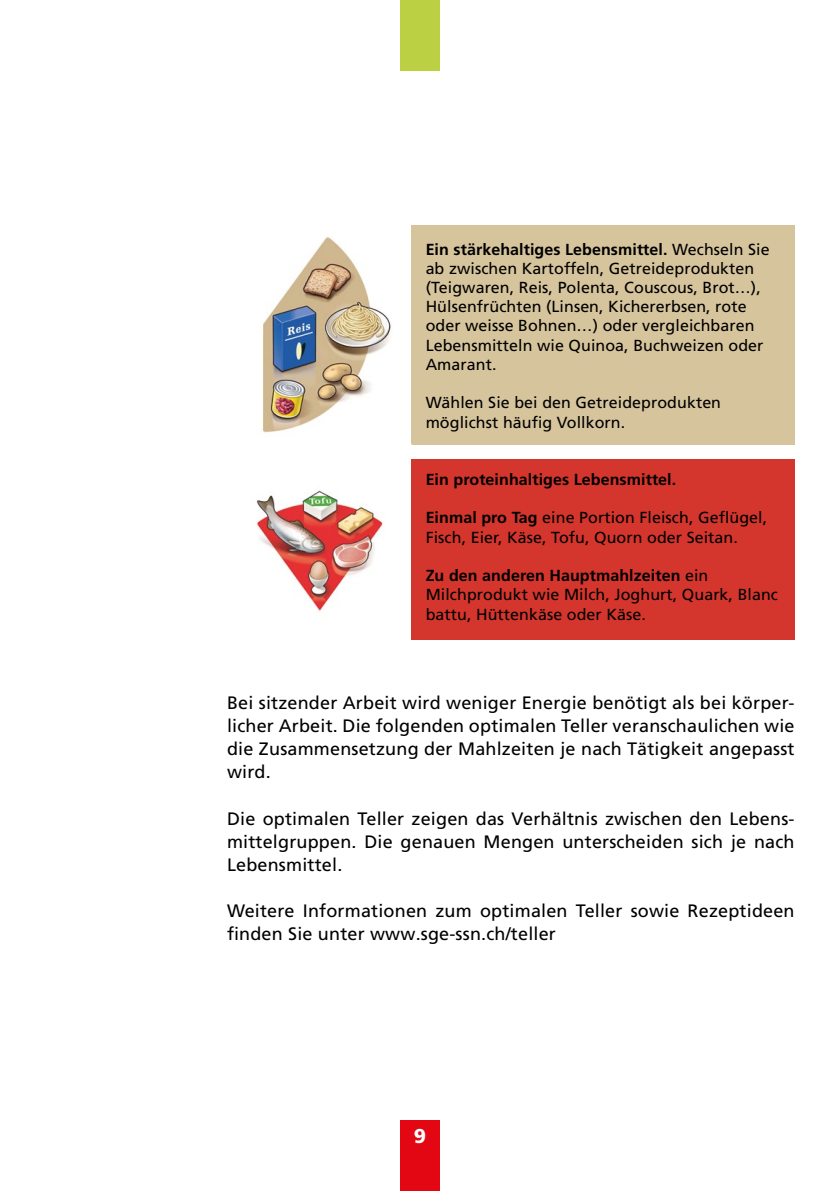
<style>
.page{position:relative;width:840px;height:1191px;background:#fff}
.page>*{position:absolute;margin:0;border:0;box-sizing:border-box;transform-origin:0 0}
.t1{font:900 20px "Frutiger LT Pro";color:#fff}
.t2{font:18px/23px "Frutiger LT Pro";letter-spacing:.01em;color:#000;text-align:justify}
.t3{font:16px/19.2px "Frutiger LT Pro";letter-spacing:.005em;color:#000}
.t4{font:700 16px "Frutiger LT Pro";letter-spacing:.005em;color:#000}
.s1{font-weight:700}
</style>
<div class="page">
<div style="left:400px;top:1120px;width:39px;height:71px;background:#e30613"></div>
<div style="left:400px;top:0;width:39px;height:71px;background:#bbd143"></div>
<div style="left:411px;top:225px;width:383px;height:220px;background:#d6c49c"></div>
<div style="left:411px;top:459px;width:383px;height:180px;background:#d4352c"></div>
<img style="left:262px;top:236px;width:129px;height:197px">
<img style="left:256px;top:490px;width:127px;height:121px">
<p class="t3" style="left:425px;top:239px;width:345px"><span class="s1">Ein stärkehaltiges Lebensmittel.</span> Wechseln Sie ab zwischen Kartoffeln, Getreideprodukten (Teigwaren, Reis, Polenta, Couscous, Brot…), Hülsenfrüchten (Linsen, Kichererbsen, rote oder weisse Bohnen…) oder vergleichbaren Lebensmitteln wie Quinoa, Buchweizen oder Amarant.</p>
<p class="t3" style="left:425px;top:393px;width:297px">Wählen Sie bei den Getreideprodukten möglichst häufig Vollkorn.</p>
<p class="t4" style="left:425px;top:470px;width:252px">Ein proteinhaltiges Lebensmittel.</p>
<p class="t3" style="left:425px;top:508px;width:343px"><span class="s1">Einmal pro Tag</span> eine Portion Fleisch, Geflügel,<br>Fisch, Eier, Käse, Tofu, Quorn oder Seitan.</p>
<p class="t3" style="left:425px;top:566px;width:353px"><span class="s1">Zu den anderen Hauptmahlzeiten</span> ein<br>Milchprodukt wie Milch, Joghurt, Quark, Blanc battu, Hüttenkäse oder Käse.</p>
<p class="t2" style="left:227px;top:692px;width:568px">Bei sitzender Arbeit wird weniger Energie benötigt als bei körper&shy;licher Arbeit. Die folgenden optimalen Teller veranschaulichen wie die Zusammensetzung der Mahlzeiten je nach Tätigkeit angepasst wird.</p>
<p class="t2" style="left:227px;top:807px;width:568px">Die optimalen Teller zeigen das Verhältnis zwischen den Lebens&shy;mittelgruppen. Die genauen Mengen unterscheiden sich je nach Lebensmittel.</p>
<p class="t2" style="left:227px;top:899px;width:568px">Weitere Informationen zum optimalen Teller sowie Rezeptideen finden Sie unter www.sge-ssn.ch/teller</p>
<p class="t1" style="left:413px;top:1124px;width:14px">9</p>
</div>
